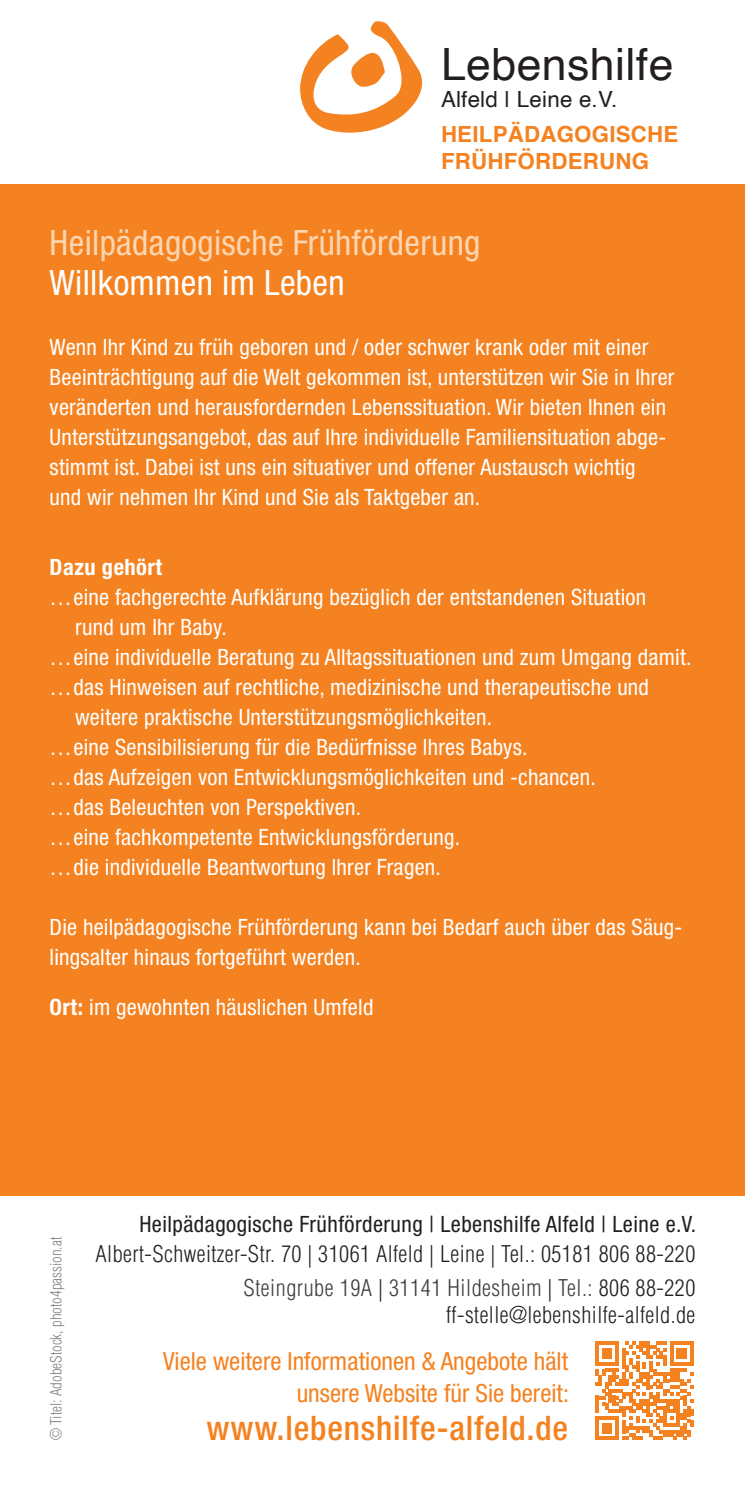
<style>
.page{position:relative;width:745px;height:1489px;background:#fff}
.page>*{position:absolute;margin:0;border:0;box-sizing:border-box;transform-origin:0 0}
.t1{font:44.5px "Helvetica";letter-spacing:.01em;color:#231f20}
.t2{font:condensed 35px "Helvetica Neue";letter-spacing:.01em;color:#fdd5b0}
.t3{font:condensed 35px "Helvetica Neue";letter-spacing:.01em;color:#fff}
.t4{font:500 condensed 33.75px "Helvetica Neue";letter-spacing:.025em;color:#f58220}
.t5{font:condensed 25px/32.5px "Helvetica Neue";color:#f58220;text-align:right}
.t6{font:condensed 22.5px/30px "Helvetica Neue";letter-spacing:.01em;color:#fff}
.t7{font:300 condensed 22.5px/33.8px "Helvetica";letter-spacing:.02em;color:#231f20;text-align:right}
.t8{font:condensed 22.5px "Helvetica Neue";letter-spacing:.02em;color:#231f20}
.t9{font:700 condensed 22.5px "Helvetica Neue";letter-spacing:.02em;color:#fff}
.t10{font:700 22.25px/27px "Helvetica";letter-spacing:.01em;color:#f58220}
.t11{font:22.25px "Helvetica";letter-spacing:.01em;color:#231f20}
.t12{font:300 condensed 15px "Helvetica";color:#808285}
.s1{font-weight:700}
.s2{color:#3e3e3f}
</style>
<div class="page">
<div style="left:0;top:184px;width:744px;height:1012px;background:#f58220"></div>
<svg style="left:595px;top:1341px;width:98px;height:98px"></svg>
<svg style="left:300px;top:21px;width:123px;height:112px"></svg>
<h1 class="t1" style="left:440px;top:30px;width:234px">Lebenshilfe</h1>
<p class="t11" style="left:440px;top:82px;width:178px">Alfeld | Leine e.V.</p>
<p class="t10" style="left:440px;top:121px;width:239px">HEILPÄDAGOGISCHE<br>FRÜHFÖRDERUNG</p>
<h2 class="t2" style="left:50px;top:222px;width:432px">Heilpädagogische Frühförderung</h2>
<h2 class="t3" style="left:50px;top:262px;width:296px">Willkommen im Leben</h2>
<p class="t6" style="left:50px;top:332px;width:626px">Wenn Ihr Kind zu früh geboren und / oder schwer krank oder mit einer Beeinträchtigung auf die Welt gekommen ist, unterstützen wir Sie in Ihrer veränderten und herausfordernden Lebenssituation. Wir bieten Ihnen ein Unterstützungsangebot, das auf Ihre individuelle Familiensituation abge&shy;stimmt ist. Dabei ist uns ein situativer und offener Austausch wichtig<br>und wir nehmen Ihr Kind und Sie als Taktgeber an.</p>
<p class="t9" style="left:50px;top:553px;width:114px">Dazu gehört</p>
<p class="t6" style="left:50px;top:582px;width:597px">…eine fachgerechte Aufklärung bezüglich der entstandenen Situation</p>
<p class="t6" style="left:75px;top:612px;width:153px">rund um Ihr Baby.</p>
<p class="t6" style="left:50px;top:642px;width:643px">…eine individuelle Beratung zu Alltagssituationen und zum Umgang damit.</p>
<p class="t6" style="left:50px;top:672px;width:600px">…das Hinweisen auf rechtliche, medizinische und therapeutische und</p>
<p class="t6" style="left:75px;top:702px;width:418px">weitere praktische Unterstützungsmöglichkeiten.</p>
<p class="t6" style="left:50px;top:732px;width:479px">…eine Sensibilisierung für die Bedürfnisse Ihres Babys.</p>
<p class="t6" style="left:50px;top:762px;width:547px">…das Aufzeigen von Entwicklungsmöglichkeiten und -chancen.</p>
<p class="t6" style="left:50px;top:792px;width:313px">…das Beleuchten von Perspektiven.</p>
<p class="t6" style="left:50px;top:822px;width:412px">…eine fachkompetente Entwicklungsförderung.</p>
<p class="t6" style="left:50px;top:852px;width:392px">…die individuelle Beantwortung Ihrer Fragen.</p>
<p class="t6" style="left:50px;top:912px;width:634px">Die heilpädagogische Frühförderung kann bei Bedarf auch über das Säug&shy;lingsalter hinaus fortgeführt werden.</p>
<p class="t6" style="left:50px;top:992px;width:325px"><span class="s1">Ort:</span> im gewohnten häuslichen Umfeld</p>
<p class="t12" style="left:47px;top:1440px;width:205px;rotate:-90deg">© Titel: AdobeStock, photo4passion.at</p>
<p class="t8" style="left:139px;top:1210px;width:558px">Heilpädagogische Frühförderung | Lebenshilfe Alfeld | Leine e.V.</p>
<p class="t7" style="left:95px;top:1236px;width:601px">Albert-Schweitzer-Str. 70 | 31061 Alfeld | Leine | Tel.: 05181 806 88-220<br><span class="s2">Steingrube 19A</span> | <span class="s2">31141 Hildesheim</span> | <span class="s2">Tel.:</span> 806 88-220</p>
<p class="t7" style="left:446px;top:1297px;width:250px">ff-stelle@lebenshilfe-alfeld.de</p>
<p class="t5" style="left:163px;top:1344px;width:407px">Viele weitere Informationen &amp; Angebote hält unsere Website für Sie bereit:</p>
<h3 class="t4" style="left:206px;top:1407px;width:363px">www.lebenshilfe-alfeld.de</h3>
</div>
